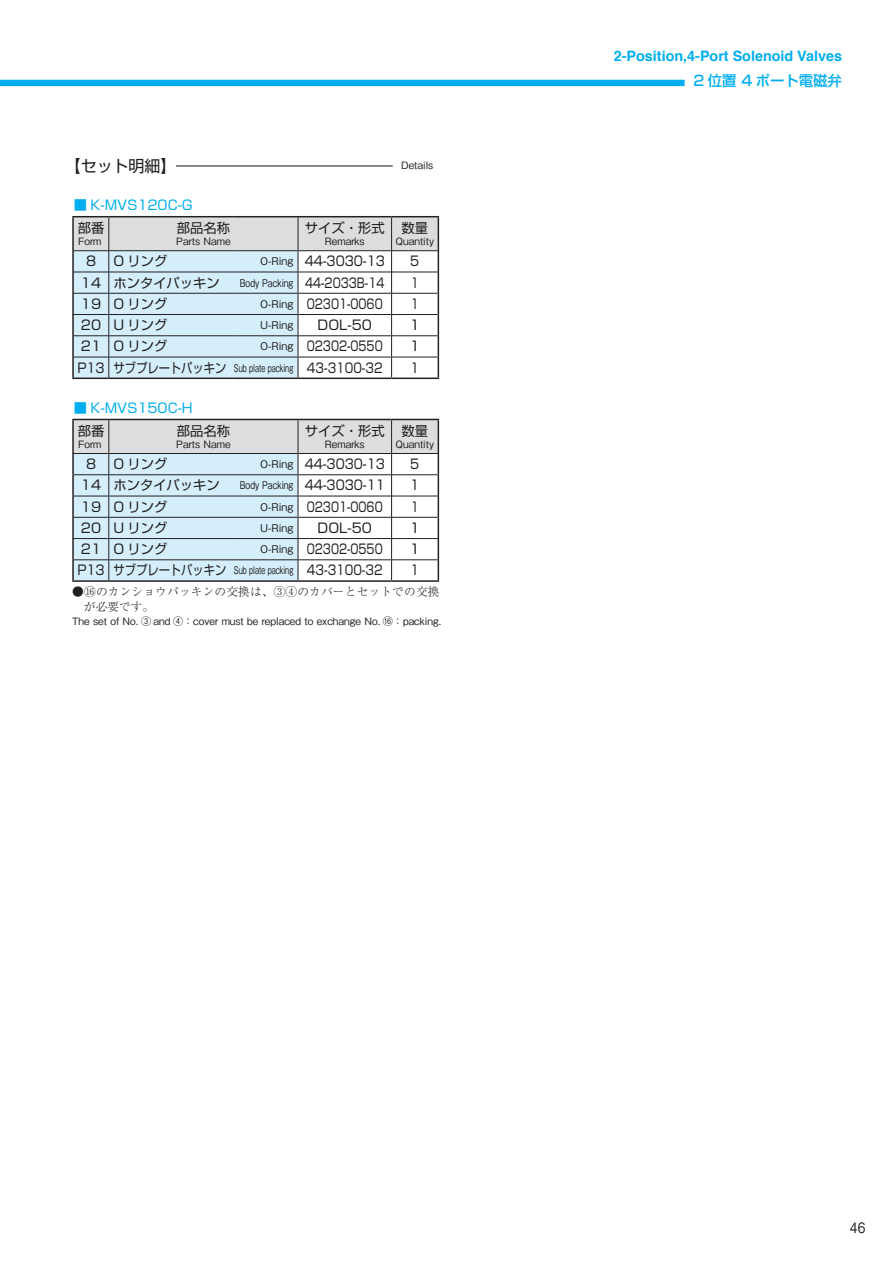
<style>
.page{position:relative;width:893px;height:1263px;background:#fff}
.page>*{position:absolute;margin:0;border:0;box-sizing:border-box;transform-origin:0 0}
.t1{font:15.9px "Shin Go Pro";color:#231f20}
.t2{font:700 14.4px "Helvetica";color:#00aeef}
.t3{font:500 14.4px "Shin Go Pro";color:#00aeef}
.t4{font:500 14.4px "Gothic BBB Pro";color:#231f20;scale:.85 1}
.t5{font:13.35px "Shin Go Pro";color:#231f20;scale:.9 1}
.t6{font:13.35px "Shin Go Pro";color:#231f20}
.t7{font:13.35px "Shin Go Pro";color:#231f20;scale:.8 1}
.t8{font:13.35px "Shin Go Pro";color:#00aeef}
.t9{font:13.35px "Shin Go Pro";color:#231f20;scale:.85 1}
.t10{font:300 11.7px/14.4px "Ryumin Pro";letter-spacing:.015em;color:#231f20}
.t11{font:500 10.65px "Gothic BBB Pro";color:#231f20;scale:.8 1}
.t12{font:500 10.65px "Gothic BBB Pro";color:#231f20}
.t13{font:500 10.05px "Gothic BBB Pro";color:#231f20}
.s1{font-family:"Gothic BBB Pro";font-weight:500;font-size:10.65px}
.s2{font-family:"Shin Go Pro";font-weight:400;font-size:13.35px}
</style>
<div class="page">
<div style="left:0;top:80px;width:685px;height:6px;background:#00aeef"></div>
<hr style="left:176px;top:165px;width:217px;height:2px;background:#231f20">
<hr style="left:72px;top:293px;width:37px;height:1px;background:#231f20">
<hr style="left:72px;top:314px;width:37px;height:1px;background:#231f20">
<hr style="left:72px;top:335px;width:37px;height:1px;background:#231f20">
<hr style="left:109px;top:216px;width:124px;height:1px;background:#231f20">
<hr style="left:233px;top:216px;width:65px;height:1px;background:#231f20">
<hr style="left:298px;top:216px;width:94px;height:1px;background:#231f20">
<hr style="left:72px;top:250px;width:37px;height:1px;background:#231f20">
<hr style="left:72px;top:251px;width:2px;height:21px;background:#231f20">
<hr style="left:72px;top:272px;width:2px;height:21px;background:#231f20">
<hr style="left:72px;top:315px;width:2px;height:20px;background:#231f20">
<hr style="left:72px;top:294px;width:2px;height:20px;background:#231f20">
<hr style="left:72px;top:336px;width:2px;height:21px;background:#231f20">
<hr style="left:72px;top:357px;width:2px;height:21px;background:#231f20">
<hr style="left:72px;top:378px;width:37px;height:1px;background:#231f20">
<hr style="left:109px;top:378px;width:124px;height:1px;background:#231f20">
<hr style="left:233px;top:378px;width:65px;height:1px;background:#231f20">
<hr style="left:298px;top:378px;width:94px;height:1px;background:#231f20">
<hr style="left:392px;top:378px;width:47px;height:1px;background:#231f20">
<hr style="left:72px;top:216px;width:37px;height:1px;background:#231f20">
<hr style="left:72px;top:217px;width:2px;height:33px;background:#231f20">
<hr style="left:392px;top:216px;width:47px;height:1px;background:#231f20">
<svg style="left:73px;top:217px;width:366px;height:161px"></svg>
<hr style="left:72px;top:517px;width:37px;height:1px;background:#231f20">
<hr style="left:72px;top:538px;width:37px;height:1px;background:#231f20">
<hr style="left:72px;top:453px;width:37px;height:1px;background:#231f20">
<hr style="left:72px;top:454px;width:2px;height:21px;background:#231f20">
<hr style="left:72px;top:475px;width:2px;height:21px;background:#231f20">
<hr style="left:72px;top:518px;width:2px;height:20px;background:#231f20">
<hr style="left:72px;top:496px;width:2px;height:21px;background:#231f20">
<hr style="left:72px;top:539px;width:2px;height:21px;background:#231f20">
<hr style="left:72px;top:560px;width:2px;height:20px;background:#231f20">
<hr style="left:72px;top:580px;width:37px;height:2px;background:#231f20">
<hr style="left:109px;top:580px;width:124px;height:2px;background:#231f20">
<hr style="left:233px;top:580px;width:65px;height:2px;background:#231f20">
<hr style="left:298px;top:580px;width:94px;height:2px;background:#231f20">
<hr style="left:392px;top:580px;width:47px;height:2px;background:#231f20">
<hr style="left:72px;top:419px;width:37px;height:1px;background:#231f20">
<hr style="left:72px;top:420px;width:2px;height:33px;background:#231f20">
<svg style="left:73px;top:419px;width:366px;height:162px"></svg>
<h1 class="t1" style="left:65px;top:153px;width:113px">【セット明細】</h1>
<p class="t13" style="left:350px;top:158px;width:84px">　　　　　Details</p>
<h3 class="t8" style="left:74px;top:194px;width:120px">■ K-MVS120C-G</h3>
<h3 class="t6" style="left:78px;top:217px;width:28px">部番</h3>
<p class="t13" style="left:78px;top:233px;width:25px">Form</p>
<h3 class="t6" style="left:177px;top:217px;width:55px">部品名称</h3>
<p class="t13" style="left:176px;top:233px;width:56px">Parts Name</p>
<h3 class="t6" style="left:305px;top:217px;width:81px">サイズ・形式</h3>
<p class="t13" style="left:325px;top:233px;width:41px">Remarks</p>
<h3 class="t6" style="left:401px;top:217px;width:28px">数量</h3>
<p class="t13" style="left:396px;top:233px;width:40px">Quantity</p>
<h3 class="t6" style="left:86px;top:250px;width:12px">8</h3>
<h3 class="t6" style="left:113px;top:250px;width:56px">O リング</h3>
<h3 class="t5" style="left:260px;top:250px;width:140px"><span class="s1">O-Ring</span> 44-3030-13</h3>
<h3 class="t5" style="left:410px;top:250px;width:12px">5</h3>
<h3 class="t6" style="left:81px;top:272px;width:140px">14 ホンタイパッキン</h3>
<p class="t11" style="left:240px;top:274px;width:182px">Body Packing <span class="s2">44-2033B-14</span></p>
<h3 class="t7" style="left:411px;top:272px;width:12px">1</h3>
<h3 class="t6" style="left:81px;top:293px;width:88px">19 O リング</h3>
<h3 class="t7" style="left:260px;top:293px;width:155px"><span class="s1">O-Ring</span> 02301-0060</h3>
<h3 class="t7" style="left:411px;top:293px;width:12px">1</h3>
<h3 class="t6" style="left:81px;top:314px;width:88px">20 U リング</h3>
<p class="t12" style="left:260px;top:317px;width:35px">U-Ring</p>
<h3 class="t6" style="left:318px;top:314px;width:56px">DOL-50</h3>
<h3 class="t6" style="left:410px;top:314px;width:12px">1</h3>
<h3 class="t6" style="left:81px;top:335px;width:88px">21 O リング</h3>
<h3 class="t7" style="left:260px;top:335px;width:155px"><span class="s1">O-Ring</span> 02302-0550</h3>
<h3 class="t6" style="left:410px;top:335px;width:12px">1</h3>
<h3 class="t5" style="left:77px;top:356px;width:341px">P13 サブプレートパッキン <span class="s1">Sub plate packing</span> 43-3100-32</h3>
<h3 class="t9" style="left:410px;top:356px;width:12px">1</h3>
<h3 class="t8" style="left:74px;top:397px;width:120px">■ K-MVS150C-H</h3>
<h3 class="t6" style="left:78px;top:420px;width:28px">部番</h3>
<p class="t13" style="left:78px;top:436px;width:25px">Form</p>
<h3 class="t6" style="left:177px;top:420px;width:55px">部品名称</h3>
<p class="t13" style="left:176px;top:436px;width:56px">Parts Name</p>
<h3 class="t6" style="left:305px;top:420px;width:81px">サイズ・形式</h3>
<p class="t13" style="left:325px;top:436px;width:41px">Remarks</p>
<h3 class="t6" style="left:401px;top:420px;width:28px">数量</h3>
<p class="t13" style="left:396px;top:436px;width:40px">Quantity</p>
<h3 class="t6" style="left:86px;top:453px;width:12px">8</h3>
<h3 class="t6" style="left:113px;top:453px;width:56px">O リング</h3>
<h3 class="t5" style="left:260px;top:453px;width:140px"><span class="s1">O-Ring</span> 44-3030-13</h3>
<h3 class="t5" style="left:410px;top:453px;width:12px">5</h3>
<h3 class="t6" style="left:81px;top:474px;width:140px">14 ホンタイパッキン</h3>
<p class="t11" style="left:240px;top:477px;width:183px">Body Packing <span class="s2">44-3030-11</span></p>
<h3 class="t5" style="left:410px;top:474px;width:12px">1</h3>
<h3 class="t6" style="left:81px;top:496px;width:88px">19 O リング</h3>
<h3 class="t7" style="left:260px;top:496px;width:155px"><span class="s1">O-Ring</span> 02301-0060</h3>
<h3 class="t7" style="left:411px;top:496px;width:12px">1</h3>
<h3 class="t6" style="left:81px;top:517px;width:88px">20 U リング</h3>
<p class="t12" style="left:260px;top:519px;width:35px">U-Ring</p>
<h3 class="t6" style="left:318px;top:517px;width:56px">DOL-50</h3>
<h3 class="t6" style="left:410px;top:517px;width:12px">1</h3>
<h3 class="t6" style="left:81px;top:538px;width:88px">21 O リング</h3>
<h3 class="t7" style="left:260px;top:538px;width:155px"><span class="s1">O-Ring</span> 02302-0550</h3>
<h3 class="t6" style="left:410px;top:538px;width:12px">1</h3>
<h3 class="t5" style="left:77px;top:559px;width:341px">P13 サブプレートパッキン <span class="s1">Sub plate packing</span> 43-3100-32</h3>
<h3 class="t9" style="left:410px;top:559px;width:12px">1</h3>
<p class="t10" style="left:72px;top:584px;width:369px">●⑯のカンショウパッキンの交換は、③④のカバーとセットでの交換　が必要です。</p>
<p class="t13" style="left:72px;top:613px;width:371px">The set of No. ③ and ④：cover must be replaced to exchange No. ⑯：packing.</p>
<h2 class="t2" style="left:614px;top:45px;width:230px">2-Position,4-Port Solenoid Valves</h2>
<h2 class="t3" style="left:693px;top:69px;width:150px">2 位置 4 ポート電磁弁</h2>
<h2 class="t4" style="left:850px;top:1216px;width:20px">46</h2>
</div>
